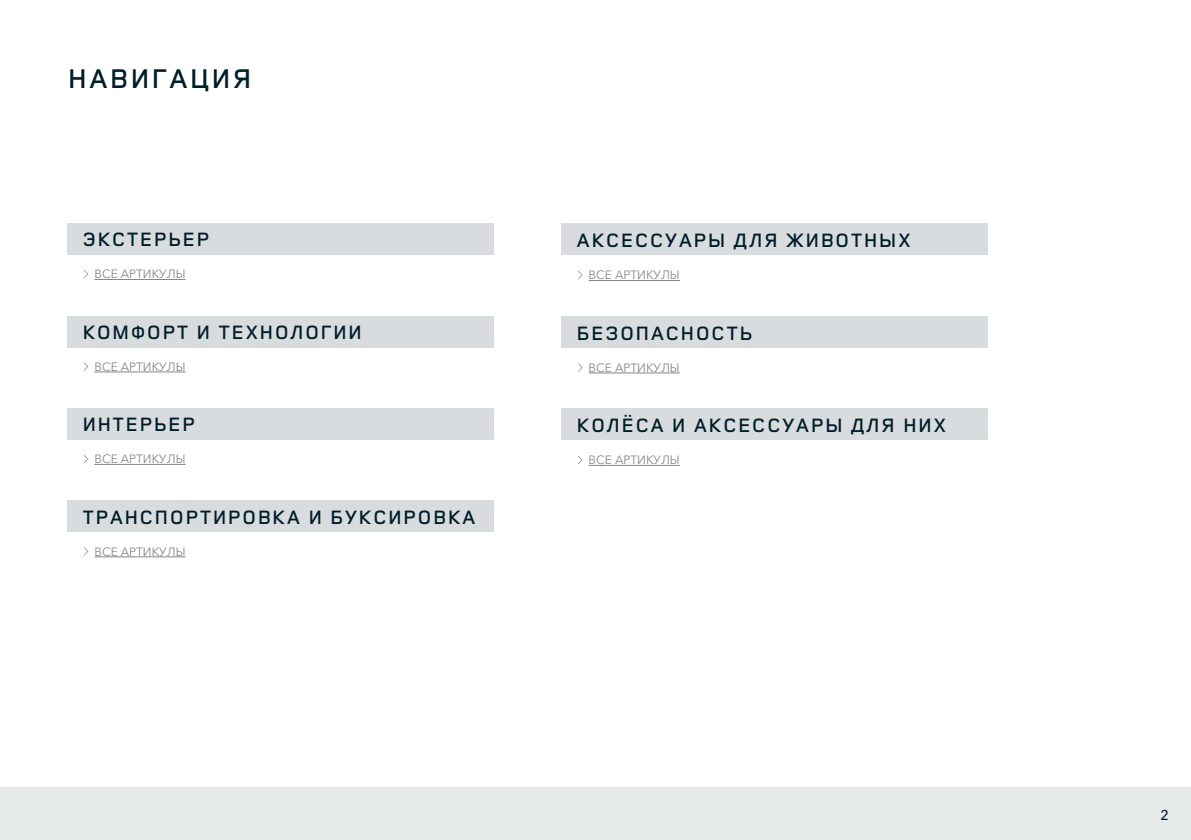
<style>
.page{position:relative;width:1191px;height:840px;background:#fff}
.page>*{position:absolute;margin:0;border:0;box-sizing:border-box;transform-origin:0 0}
.t1{font:600 28px "Land Rover Wide";color:#001d2a}
.t2{font:600 20px "Land Rover Wide";color:#001d2a}
.t3{font:500 14px "Avenir Next W1 G";color:#001d2a}
.t4{font:12px "Avenir Next W1 G";color:#878687}
</style>
<div class="page">
<div style="left:67px;top:223px;width:427px;height:32px;background:#d8dcde"></div>
<div style="left:67px;top:315px;width:427px;height:32px;background:#d8dcde"></div>
<div style="left:67px;top:407px;width:427px;height:32px;background:#d8dcde"></div>
<div style="left:67px;top:499px;width:427px;height:32px;background:#d8dcde"></div>
<div style="left:561px;top:223px;width:427px;height:32px;background:#d8dcde"></div>
<div style="left:561px;top:315px;width:427px;height:32px;background:#d8dcde"></div>
<div style="left:561px;top:407px;width:427px;height:32px;background:#d8dcde"></div>
<hr style="left:94px;top:279px;width:91px;height:1px;background:#878687">
<hr style="left:94px;top:371px;width:91px;height:1px;background:#878687">
<hr style="left:94px;top:464px;width:91px;height:1px;background:#878687">
<hr style="left:94px;top:556px;width:91px;height:1px;background:#878687">
<svg style="left:84px;top:270px;width:4px;height:8px"></svg>
<svg style="left:84px;top:362px;width:4px;height:8px"></svg>
<svg style="left:84px;top:455px;width:4px;height:8px"></svg>
<svg style="left:84px;top:547px;width:4px;height:8px"></svg>
<hr style="left:588px;top:280px;width:92px;height:1px;background:#878687">
<hr style="left:588px;top:372px;width:92px;height:1px;background:#878687">
<hr style="left:588px;top:465px;width:92px;height:1px;background:#878687">
<svg style="left:578px;top:271px;width:4px;height:8px"></svg>
<svg style="left:578px;top:363px;width:4px;height:8px"></svg>
<svg style="left:578px;top:455px;width:4px;height:9px"></svg>
<div style="left:0;top:787px;width:1191px;height:52px;background:#e6e9ea"></div>
<h1 class="t1" style="left:67px;top:59px;width:187px">НАВИГАЦИЯ</h1>
<p class="t2" style="left:82px;top:226px;width:130px">ЭКСТЕРЬЕР</p>
<p class="t4" style="left:94px;top:264px;width:93px">ВСЕ АРТИКУЛЫ</p>
<p class="t2" style="left:82px;top:318px;width:282px">КОМФОРТ И ТЕХНОЛОГИИ</p>
<p class="t4" style="left:94px;top:357px;width:93px">ВСЕ АРТИКУЛЫ</p>
<p class="t2" style="left:82px;top:410px;width:116px">ИНТЕРЬЕР</p>
<p class="t4" style="left:94px;top:449px;width:93px">ВСЕ АРТИКУЛЫ</p>
<p class="t2" style="left:82px;top:503px;width:396px">ТРАНСПОРТИРОВКА И БУКСИРОВКА</p>
<p class="t4" style="left:94px;top:541px;width:93px">ВСЕ АРТИКУЛЫ</p>
<p class="t2" style="left:576px;top:227px;width:337px">АКСЕССУАРЫ ДЛЯ ЖИВОТНЫХ</p>
<p class="t4" style="left:588px;top:265px;width:93px">ВСЕ АРТИКУЛЫ</p>
<p class="t2" style="left:576px;top:319px;width:179px">БЕЗОПАСНОСТЬ</p>
<p class="t4" style="left:588px;top:358px;width:93px">ВСЕ АРТИКУЛЫ</p>
<p class="t2" style="left:576px;top:411px;width:372px">КОЛЁСА И АКСЕССУАРЫ ДЛЯ НИХ</p>
<p class="t4" style="left:588px;top:450px;width:93px">ВСЕ АРТИКУЛЫ</p>
<p class="t3" style="left:1160px;top:803px;width:10px">2</p>
</div>
